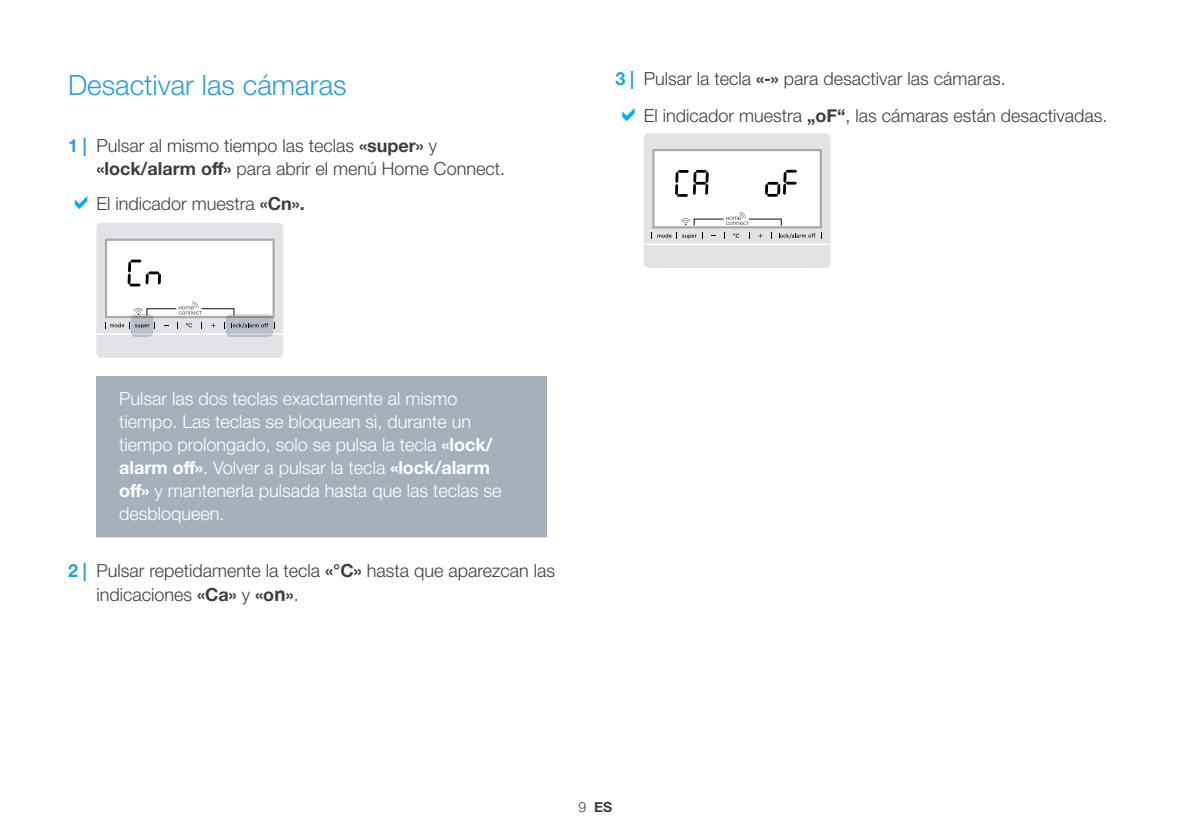
<style>
.page{position:relative;width:1191px;height:840px;background:#fff}
.page>*{position:absolute;margin:0;border:0;box-sizing:border-box;transform-origin:0 0}
.t1{font:300 28px "Helvetica Neue";color:#2d9ed8}
.t2{font:300 18px/23px "Helvetica Neue";color:#3e3e3f}
.t3{font:300 18px/23px "Helvetica Neue";color:#fff}
.t4{font:700 14px "Helvetica Neue";color:#3e3e3f}
.s1{font-weight:700;color:#2d9ed8}
.s2{font-weight:700}
.s3{font-family:"Calibri";font-weight:700;font-size:22px}
.s4{font-weight:300}
</style>
<div class="page">
<div style="left:96px;top:376px;width:451px;height:166px;background:#a6b0bb"></div>
<div style="left:45px;top:537px;width:547px;height:10px;background:#fff"></div>
<svg style="left:96px;top:223px;width:187px;height:134px"></svg>
<svg style="left:131px;top:314px;width:22px;height:23px"></svg>
<svg style="left:226px;top:314px;width:47px;height:23px"></svg>
<svg style="left:644px;top:133px;width:186px;height:135px"></svg>
<h1 class="t1" style="left:68px;top:63px;width:280px">Desactivar las cámaras</h1>
<p class="t2" style="left:96px;top:133px;width:410px;text-indent:-28px"><span class="s1">1 |</span> Pulsar al mismo tiempo las teclas <span class="s2">«super»</span> y <span class="s2">«lock/alarm off»</span> para abrir el menú Home Connect.</p>
<p class="t2" style="left:96px;top:190px;width:210px">El indicador muestra <span class="s2">«Cn».</span></p>
<p class="t2" style="left:643px;top:59px;width:465px;line-height:36.6px;text-indent:-28px"><span class="s1">3 |</span> Pulsar la tecla <span class="s2">«</span><span class="s3">-</span><span class="s2">»</span> para desactivar las cámaras.<br>El indicador muestra <span class="s2">„oF“</span>, las cámaras están desactivadas.</p>
<p class="t3" style="left:119px;top:386px;width:384px">Pulsar las dos teclas exactamente al mismo tiempo. Las teclas se bloquean si, durante un tiempo prolongado, solo se pulsa la tecla <span class="s2">«lock/ alarm off»</span>. Volver a pulsar la tecla <span class="s2">«lock/alarm off»</span> y mantenerla pulsada hasta que las teclas se desbloqueen.</p>
<p class="t2" style="left:96px;top:558px;width:460px;text-indent:-28px"><span class="s1">2 |</span> Pulsar repetidamente la tecla <span class="s2">«°C»</span> hasta que aparezcan las indicaciones <span class="s2">«Ca»</span> y <span class="s2">«o</span><span class="s3">n</span><span class="s2">»</span>.</p>
<p class="t4" style="left:578px;top:795px;width:35px"><span class="s4">9</span> ES</p>
</div>
